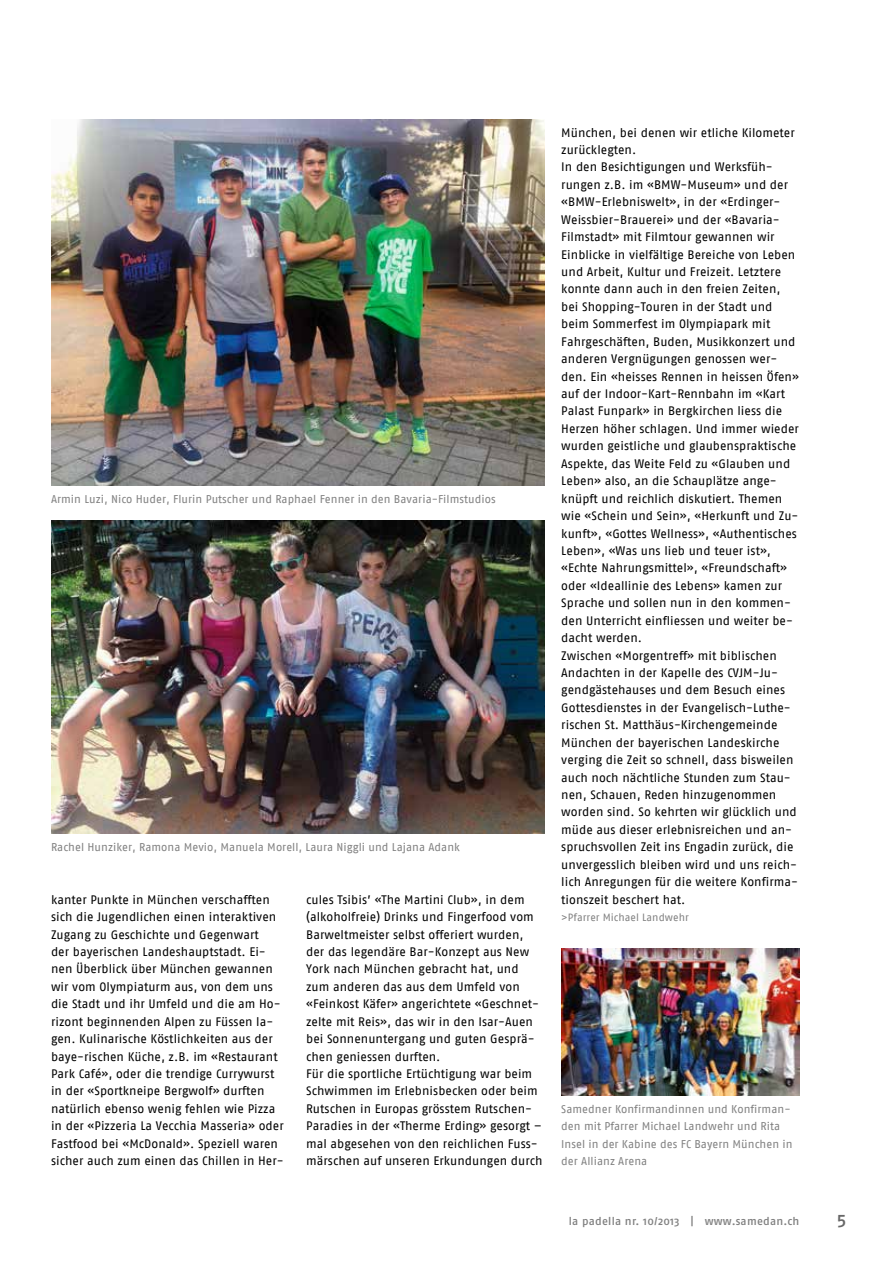
<style>
.page{position:relative;width:893px;height:1263px;background:#fff}
.page>*{position:absolute;margin:0;border:0;box-sizing:border-box;transform-origin:0 0}
.t1{font:18px "Fago No Med";color:#676767}
.t2{font:12.3px/17.4px "Fago No";letter-spacing:.005em;color:#000}
.t3{font:11.25px/17.4px "Fago No";letter-spacing:.005em;color:#818181}
.t4{font:11.25px "Fago No Med";letter-spacing:.02em;color:#818181}
.t5{font:10.5px "Fago No";letter-spacing:.005em;color:#818181}
</style>
<div class="page">
<img style="left:51px;top:520px;width:493px;height:314px">
<img style="left:51px;top:119px;width:493px;height:366px">
<img style="left:561px;top:948px;width:238px;height:147px">
<p class="t3" style="left:51px;top:490px;width:446px">Armin Luzi, Nico Huder, Flurin Putscher und Raphael Fenner in den Bavaria-Filmstudios</p>
<p class="t3" style="left:51px;top:839px;width:410px">Rachel Hunziker, Ramona Mevio, Manuela Morell, Laura Niggli und Lajana Adank</p>
<p class="t2" style="left:51px;top:890px;width:234px">kanter Punkte in München verschafften sich die Jugendlichen einen interaktiven Zugang zu Geschichte und Gegenwart<br>der bayerischen Landeshauptstadt. Ei&shy;nen Überblick über München gewannen wir vom Olympiaturm aus, von dem uns die Stadt und ihr Umfeld und die am Ho&shy;rizont beginnenden Alpen zu Füssen la&shy;gen. Kulinarische Köstlichkeiten aus der baye-rischen Küche, z.B. im «Restaurant Park Café», oder die trendige Currywurst in der «Sportkneipe Bergwolf» durften natürlich ebenso wenig fehlen wie Pizza in der «Pizzeria La Vecchia Masseria» oder Fastfood bei «McDonald». Speziell waren sicher auch zum einen das Chillen in Her-</p>
<p class="t2" style="left:306px;top:890px;width:238px">cules Tsibis’ «The Martini Club», in dem (alkoholfreie) Drinks und Fingerfood vom Barweltmeister selbst offeriert wurden, der das legendäre Bar-Konzept aus New York nach München gebracht hat, und zum anderen das aus dem Umfeld von «Feinkost Käfer» angerichtete «Geschnet&shy;zelte mit Reis», das wir in den Isar-Auen bei Sonnenuntergang und guten Gesprä&shy;chen geniessen durften.<br>Für die sportliche Ertüchtigung war beim Schwimmen im Erlebnisbecken oder beim Rutschen in Europas grösstem Rutschen-Paradies in der «Therme Erding» gesorgt – mal abgesehen von den reichlichen Fuss&shy;märschen auf unseren Erkundungen durch</p>
<p class="t2" style="left:561px;top:123px;width:239px">München, bei denen wir etliche Kilometer zurücklegten.<br>In den Besichtigungen und Werksfüh&shy;rungen z.B. im «BMW-Museum» und der «BMW-Erlebniswelt», in der «Erdinger-Weissbier-Brauerei» und der «Bavaria-Filmstadt» mit Filmtour gewannen wir Einblicke in vielfältige Bereiche von Leben und Arbeit, Kultur und Freizeit. Letztere konnte dann auch in den freien Zeiten, bei Shopping-Touren in der Stadt und beim Sommerfest im Olympiapark mit Fahrgeschäften, Buden, Musikkonzert und anderen Vergnügungen genossen wer&shy;den. Ein «heisses Rennen in heissen Öfen» auf der Indoor-Kart-Rennbahn im «Kart Palast Funpark» in Bergkirchen liess die Herzen höher schlagen. Und immer wieder wurden geistliche und glaubenspraktische Aspekte, das Weite Feld zu «Glauben und Leben» also, an die Schauplätze ange&shy;knüpft und reichlich diskutiert. Themen wie «Schein und Sein», «Herkunft und Zu&shy;kunft», «Gottes Wellness», «Authentisches Leben», «Was uns lieb und teuer ist», «Echte Nahrungsmittel», «Freundschaft» oder «Ideallinie des Lebens» kamen zur Sprache und sollen nun in den kommen&shy;den Unterricht einfliessen und weiter be&shy;dacht werden.<br>Zwischen «Morgentreff» mit biblischen Andachten in der Kapelle des CVJM-Ju&shy;gendgästehauses und dem Besuch eines Gottesdienstes in der Evangelisch-Luthe&shy;rischen St. Matthäus-Kirchengemeinde München der bayerischen Landeskirche verging die Zeit so schnell, dass bisweilen auch noch nächtliche Stunden zum Stau&shy;nen, Schauen, Reden hinzugenommen worden sind. So kehrten wir glücklich und müde aus dieser erlebnisreichen und an&shy;spruchsvollen Zeit ins Engadin zurück, die unvergesslich bleiben wird und uns reich&shy;lich Anregungen für die weitere Konfirma&shy;tionszeit beschert hat.</p>
<p class="t5" style="left:561px;top:911px;width:129px">&gt;Pfarrer Michael Landwehr</p>
<p class="t3" style="left:561px;top:1100px;width:233px">Samedner Konfirmandinnen und Konfirman&shy;den mit Pfarrer Michael Landwehr und Rita Insel in der Kabine des FC Bayern München in der Allianz Arena</p>
<p class="t4" style="left:569px;top:1214px;width:232px">la padella nr. 10/2013 | www.samedan.ch</p>
<h1 class="t1" style="left:837px;top:1208px;width:11px">5</h1>
</div>
